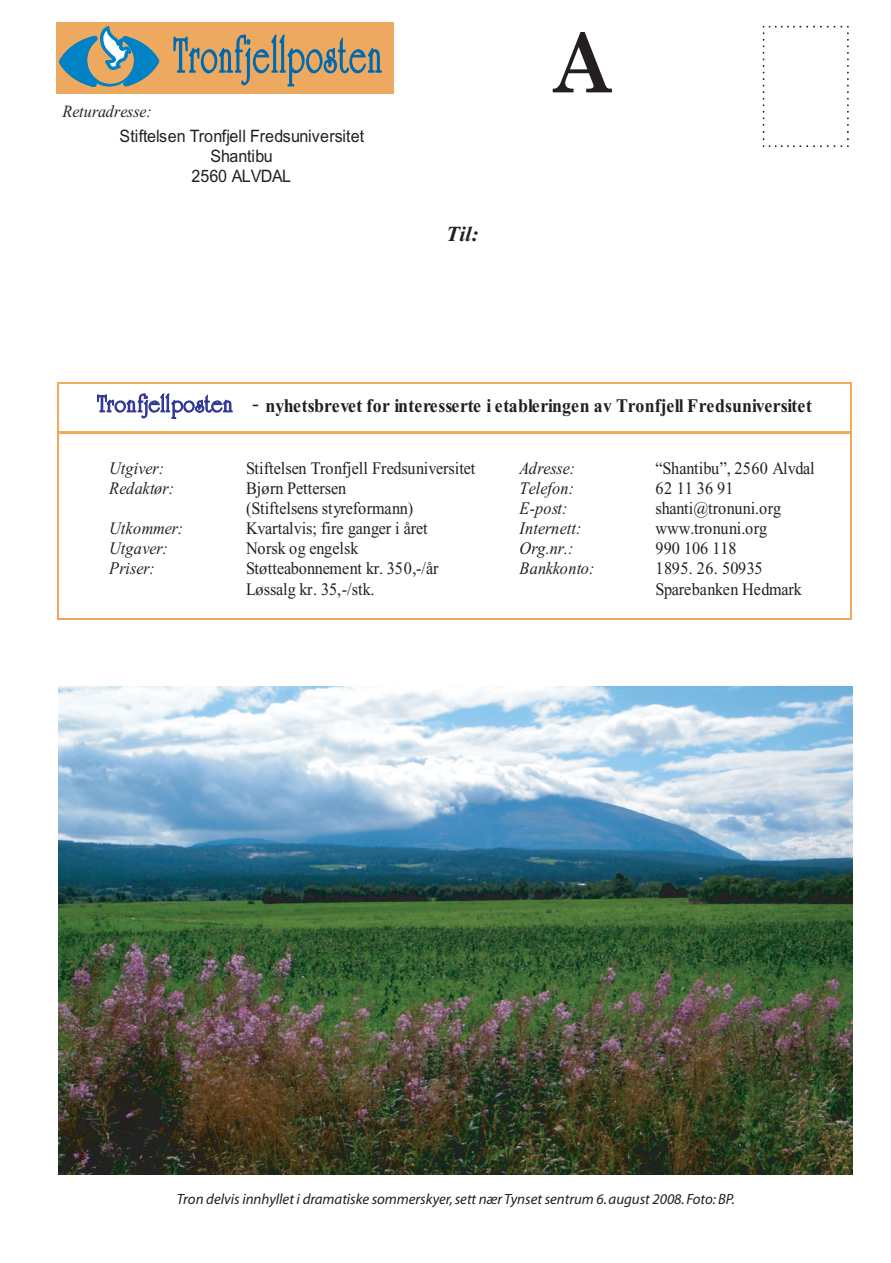
<style>
.page{position:relative;width:891px;height:1263px;background:#fff}
.page>*{position:absolute;margin:0;border:0;box-sizing:border-box;transform-origin:0 0}
.t1{font:700 81.6px "Century Schoolbook";color:#231f20;scale:.93 1}
.t2{font:50.7px "Academia S Si";letter-spacing:.06em;color:#007ec0;scale:.66 1}
.t3{font:italic 700 21.45px "Times New Roman";color:#231f20}
.t4{font:700 19.2px "Times New Roman";letter-spacing:.01em;color:#231f20;scale:.93 1}
.t5{font:17.55px "Times New Roman";color:#231f20;scale:.93 1}
.t6{font:italic 17.55px "Times New Roman";color:#231f20;scale:.93 1}
.t7{font:17.55px "Times New Roman";letter-spacing:.025em;color:#231f20;scale:.93 1}
.t8{font:17.1px/25.3px "Arial";letter-spacing:.01em;color:#231f20;scale:.93 1}
.t9{font:17.1px/19.6px "Arial";letter-spacing:-.01em;color:#231f20;text-align:center;scale:.93 1}
.t10{font:italic 14.85px "Myriad";letter-spacing:-.005em;color:#231f20}
.s1{font-family:"Times New Roman";font-style:italic}
.s2{font-family:"Academia S Si";font-weight:400;font-size:24.15px;color:#007ec0}
.s3{font-family:"Myriad";font-weight:400;font-size:24.15px}
</style>
<div class="page">
<div style="left:57px;top:22px;width:337px;height:72px;background:#eea961"></div>
<svg style="left:56px;top:22px;width:104px;height:72px"></svg>
<svg style="left:762px;top:26px;width:87px;height:121px"></svg>
<hr style="left:57px;top:432px;width:2px;height:188px;background:#f1a55e">
<hr style="left:850px;top:432px;width:2px;height:188px;background:#f1a55e">
<hr style="left:57px;top:432px;width:794px;height:1px;background:#f1a55e">
<hr style="left:57px;top:618px;width:794px;height:2px;background:#f1a55e">
<hr style="left:57px;top:382px;width:2px;height:50px;background:#f1ad58">
<hr style="left:850px;top:382px;width:2px;height:50px;background:#f1ad58">
<hr style="left:57px;top:382px;width:794px;height:2px;background:#f1ad58">
<hr style="left:57px;top:431px;width:794px;height:1px;background:#f1ad58">
<img style="left:58px;top:686px;width:794px;height:489px">
<p class="t2" style="left:174px;top:26px;width:315px">Tronfjellposten</p>
<p class="t8" style="left:120px;top:99px;width:264px;text-indent:-57px"><span class="s1">Returadresse:<br></span>Stiftelsen Tronfjell Fredsuniversitet</p>
<p class="t9" style="left:191px;top:146px;width:109px">Shantibu<br>2560 ALVDAL</p>
<p class="t3" style="left:446px;top:222px;width:34px">Til:</p>
<p class="t1" style="left:553px;top:12px;width:64px">A</p>
<p class="t4" style="left:98px;top:398px;width:769px"><span class="s2">Tronfjellposten</span> <span class="s3">-</span> nyhetsbrevet for interesserte i etableringen av Tronfjell Fredsuniversitet</p>
<p class="t6" style="left:109px;top:461px;width:60px">Utgiver:</p>
<p class="t5" style="left:246px;top:462px;width:248px">Stiftelsen Tronfjell Fredsuniversitet</p>
<p class="t6" style="left:519px;top:461px;width:61px">Adresse:</p>
<p class="t5" style="left:655px;top:462px;width:173px">“Shantibu”, 2560 Alvdal</p>
<p class="t6" style="left:109px;top:482px;width:71px">Redaktør:</p>
<p class="t5" style="left:246px;top:482px;width:109px">Bjørn Pettersen</p>
<p class="t6" style="left:519px;top:482px;width:60px">Telefon:</p>
<p class="t5" style="left:655px;top:482px;width:85px">62 11 36 91</p>
<p class="t5" style="left:246px;top:502px;width:181px">(Stiftelsens styreformann)</p>
<p class="t6" style="left:519px;top:502px;width:53px">E-post:</p>
<p class="t5" style="left:655px;top:502px;width:136px">shanti@tronuni.org</p>
<p class="t6" style="left:109px;top:522px;width:81px">Utkommer:</p>
<p class="t5" style="left:246px;top:522px;width:197px">Kvartalvis; fire ganger i året</p>
<p class="t6" style="left:519px;top:522px;width:68px">Internett:</p>
<p class="t5" style="left:655px;top:522px;width:121px">www.tronuni.org</p>
<p class="t6" style="left:109px;top:542px;width:65px">Utgaver:</p>
<p class="t5" style="left:246px;top:542px;width:122px">Norsk og engelsk</p>
<p class="t6" style="left:519px;top:542px;width:60px">Org.nr.:</p>
<p class="t5" style="left:655px;top:542px;width:89px">990 106 118</p>
<p class="t6" style="left:109px;top:562px;width:50px">Priser:</p>
<p class="t5" style="left:246px;top:562px;width:208px">Støtteabonnement kr. 350,-/år</p>
<p class="t6" style="left:519px;top:562px;width:82px">Bankkonto:</p>
<p class="t7" style="left:655px;top:562px;width:117px">1895. 26. 50935</p>
<p class="t5" style="left:246px;top:582px;width:139px">Løssalg kr. 35,-/stk.</p>
<p class="t5" style="left:655px;top:582px;width:159px">Sparebanken Hedmark</p>
<p class="t10" style="left:177px;top:1193px;width:559px">Tron delvis innhyllet i dramatiske sommerskyer, sett nær Tynset sentrum 6. august 2008. Foto: BP.</p>
</div>
